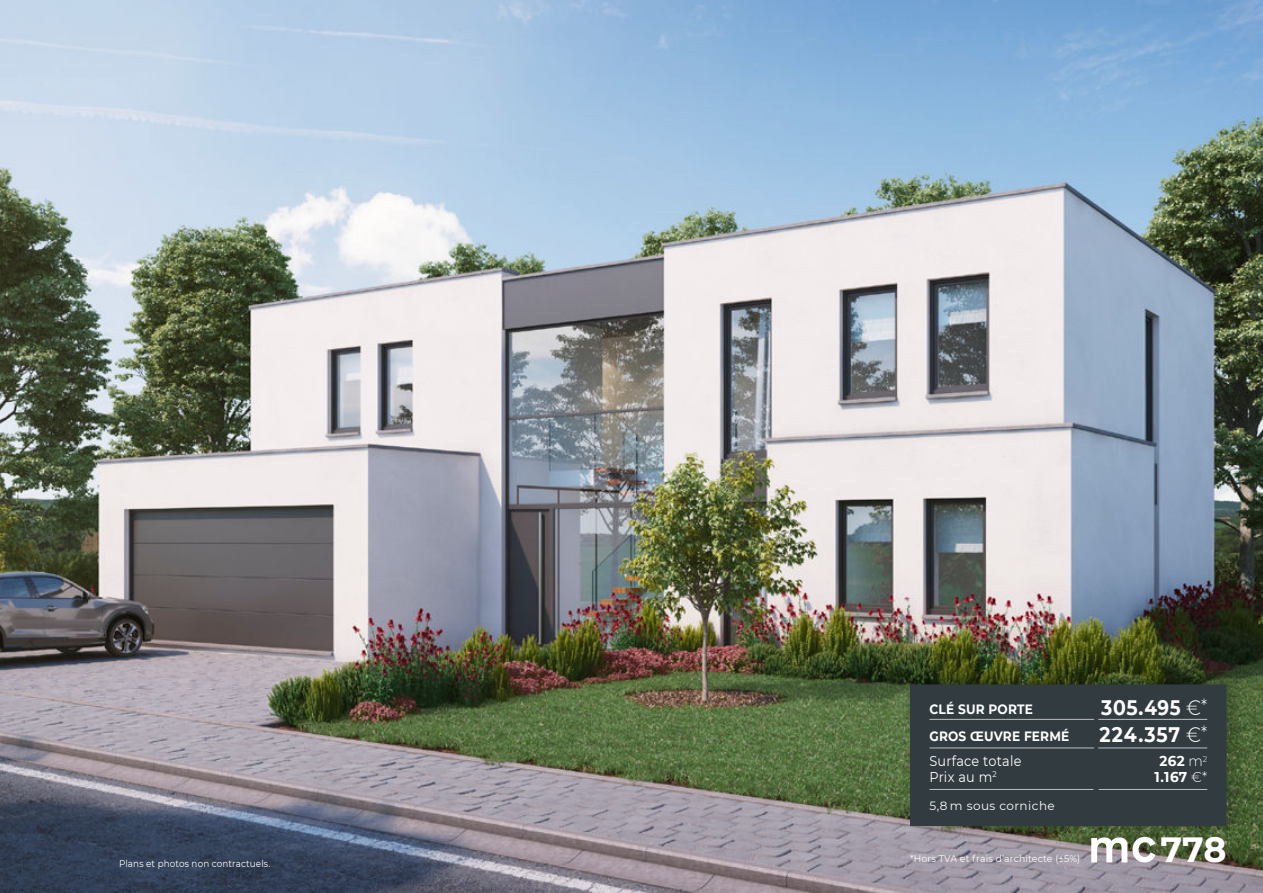
<style>
.page{position:relative;width:1263px;height:893px;background:#fff}
.page>*{position:absolute;margin:0;border:0;box-sizing:border-box;transform-origin:0 0}
.t1{font:700 34.95px "Montserrat";color:#fff}
.t2{font:700 21px/27px "Montserrat";letter-spacing:.04em;color:#fff;scale:.9 1}
.t3{font:14.25px/15.9px "Montserrat";letter-spacing:.02em;color:#fff;scale:.9 1}
.t4{font:700 14.25px/15.9px "Montserrat";letter-spacing:.02em;color:#fff;text-align:center;scale:.95 1}
.t5{font:700 13.5px/27px "Montserrat";letter-spacing:.015em;color:#fff;scale:.9 1}
.t6{font:12px "Montserrat";letter-spacing:.035em;color:#fff}
.t7{font:9.75px "Montserrat";letter-spacing:.015em;color:#fff;scale:.95 1}
.t8{font:9.75px "Montserrat";letter-spacing:.015em;color:#fff;scale:.9 1}
.s1{font-weight:300}
.s2{font-weight:300;font-size:18px}
</style>
<div class="page">
<img style="left:0;top:0;width:1263px;height:893px">
<div style="left:904px;top:669px;width:345px;height:171px;background:#000;opacity:.24"></div>
<div style="left:910px;top:684px;width:316px;height:142px;background:#323b40"></div>
<svg style="left:1091px;top:837px;width:64px;height:25px"></svg>
<hr style="left:929px;top:719px;width:165px;height:1px;background:#bcbec0">
<hr style="left:929px;top:748px;width:165px;height:1px;background:#bcbec0">
<hr style="left:929px;top:789px;width:164px;height:1px;background:#bcbec0">
<hr style="left:1098px;top:719px;width:109px;height:1px;background:#bcbec0">
<hr style="left:1098px;top:748px;width:109px;height:1px;background:#bcbec0">
<hr style="left:1099px;top:789px;width:108px;height:1px;background:#bcbec0">
<h3 class="t5" style="left:929px;top:696px;width:157px">CLÉ SUR PORTE<br>GROS ŒUVRE FERMÉ</h3>
<h3 class="t3" style="left:929px;top:754px;width:104px">Surface totale<br>Prix au m<sup>2</sup></h3>
<p class="t6" style="left:929px;top:797px;width:127px">5,8 m sous corniche</p>
<p class="t8" style="left:119px;top:859px;width:169px">Plans et photos non contractuels.</p>
<p class="t7" style="left:910px;top:855px;width:181px">*Hors TVA et frais d’architecte (±5%)</p>
<h2 class="t2" style="left:1099px;top:695px;width:121px">305.495 <span class="s1">€</span><span class="s2">*<br></span>224.357 <span class="s1">€</span><span class="s2">*</span></h2>
<h3 class="t4" style="left:1154px;top:753px;width:57px">262 <span class="s1">m</span><sup>2<br></sup>1.167 <span class="s1">€*</span></h3>
<h1 class="t1" style="left:1160px;top:825px;width:67px">778</h1>
</div>
